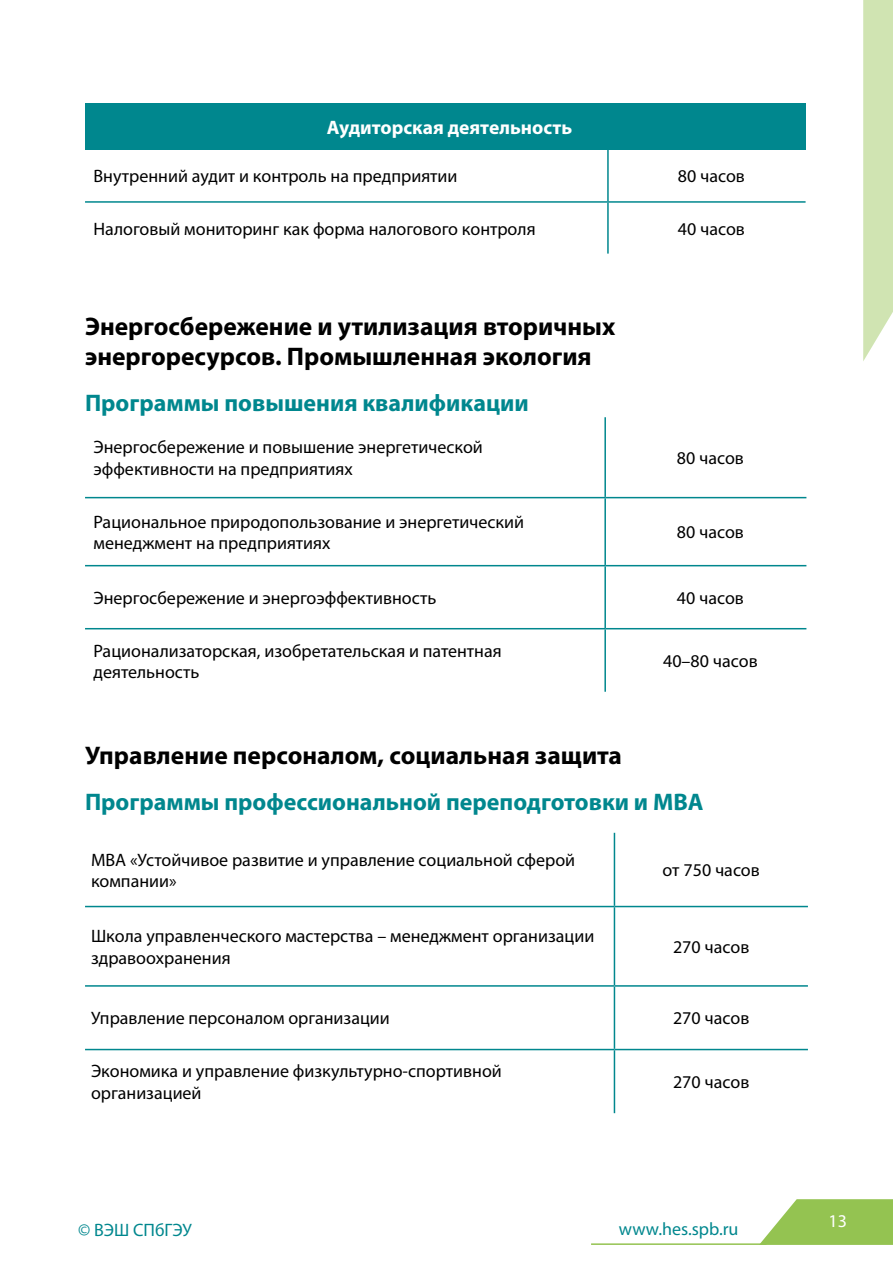
<style>
.page{position:relative;width:893px;height:1263px;background:#fff}
.page>*{position:absolute;margin:0;border:0;box-sizing:border-box;transform-origin:0 0}
.t1{font:700 25.5px/30.6px "Myriad Pro";color:#000}
.t2{font:700 24px "Myriad Pro";color:#00878e}
.t3{font:700 19.5px "Myriad Pro";color:#fff}
.t4{font:18px/21.6px "Myriad Pro";color:#000}
.t5{font:18px "Myriad Pro";color:#00878e}
.t6{font:18px "Myriad Pro";color:#fff}
</style>
<div class="page">
<svg style="left:760px;top:1199px;width:133px;height:46px;background:#a2cb69"></svg>
<svg style="left:863px;top:0;width:30px;height:361px;background:#d3e6b8"></svg>
<hr style="left:591px;top:1243px;width:175px;height:2px;background:#94c351">
<div style="left:85px;top:103px;width:721px;height:47px;background:#00878e"></div>
<hr style="left:607px;top:150px;width:2px;height:51px;background:#00878e">
<hr style="left:85px;top:201px;width:523px;height:2px;background:#00878e">
<hr style="left:608px;top:201px;width:198px;height:2px;background:#00878e">
<hr style="left:607px;top:203px;width:2px;height:51px;background:#00878e">
<hr style="left:604px;top:417px;width:2px;height:80px;background:#00878e">
<hr style="left:604px;top:498px;width:2px;height:67px;background:#00878e">
<hr style="left:85px;top:565px;width:520px;height:1px;background:#00878e">
<hr style="left:605px;top:565px;width:201px;height:1px;background:#00878e">
<hr style="left:604px;top:566px;width:2px;height:62px;background:#00878e">
<hr style="left:604px;top:629px;width:2px;height:63px;background:#00878e">
<hr style="left:85px;top:497px;width:520px;height:1px;background:#00878e">
<hr style="left:605px;top:497px;width:201px;height:1px;background:#00878e">
<hr style="left:85px;top:628px;width:520px;height:1px;background:#00878e">
<hr style="left:605px;top:628px;width:201px;height:1px;background:#00878e">
<hr style="left:85px;top:985px;width:529px;height:2px;background:#00878e">
<hr style="left:614px;top:985px;width:194px;height:2px;background:#00878e">
<hr style="left:85px;top:1049px;width:529px;height:1px;background:#00878e">
<hr style="left:614px;top:1049px;width:194px;height:1px;background:#00878e">
<hr style="left:85px;top:906px;width:529px;height:1px;background:#00878e">
<hr style="left:614px;top:906px;width:194px;height:1px;background:#00878e">
<hr style="left:614px;top:833px;width:1px;height:73px;background:#00878e">
<hr style="left:614px;top:907px;width:1px;height:78px;background:#00878e">
<hr style="left:614px;top:987px;width:1px;height:62px;background:#00878e">
<hr style="left:614px;top:1050px;width:1px;height:63px;background:#00878e">
<p class="t3" style="left:327px;top:115px;width:247px">Аудиторская деятельность</p>
<p class="t4" style="left:94px;top:165px;width:365px">Внутренний аудит и контроль на предприятии</p>
<p class="t4" style="left:678px;top:165px;width:69px">80 часов</p>
<p class="t4" style="left:94px;top:218px;width:444px">Налоговый мониторинг как форма налогового контроля</p>
<p class="t4" style="left:678px;top:218px;width:69px">40 часов</p>
<h1 class="t1" style="left:85px;top:310px;width:532px">Энергосбережение и утилизация вторичных энергоресурсов. Промышленная экология</h1>
<h2 class="t2" style="left:85px;top:387px;width:445px">Программы повышения квалификации</h2>
<p class="t4" style="left:94px;top:436px;width:391px">Энергосбережение и повышение энергетической эффективности на предприятиях</p>
<p class="t4" style="left:677px;top:447px;width:69px">80 часов</p>
<p class="t4" style="left:94px;top:510px;width:432px">Рациональное природопользование и энергетический менеджмент на предприятиях</p>
<p class="t4" style="left:677px;top:521px;width:69px">80 часов</p>
<p class="t4" style="left:94px;top:587px;width:344px">Энергосбережение и энергоэффективность</p>
<p class="t4" style="left:677px;top:587px;width:69px">40 часов</p>
<p class="t4" style="left:94px;top:639px;width:410px">Рационализаторская, изобретательская и патентная деятельность</p>
<p class="t4" style="left:663px;top:650px;width:96px">40–80 часов</p>
<h1 class="t1" style="left:85px;top:739px;width:538px">Управление персоналом, социальная защита</h1>
<h2 class="t2" style="left:85px;top:786px;width:620px">Программы профессиональной переподготовки и МВА</h2>
<p class="t4" style="left:91px;top:848px;width:486px">МВА «Устойчивое развитие и управление социальной сферой компании»</p>
<p class="t4" style="left:663px;top:859px;width:99px">от 750 часов</p>
<p class="t4" style="left:91px;top:925px;width:505px">Школа управленческого мастерства – менеджмент организации здравоохранения</p>
<p class="t4" style="left:673px;top:936px;width:78px">270 часов</p>
<p class="t4" style="left:91px;top:1007px;width:300px">Управление персоналом организации</p>
<p class="t4" style="left:673px;top:1007px;width:78px">270 часов</p>
<p class="t4" style="left:91px;top:1060px;width:412px">Экономика и управление физкультурно-спортивной организацией</p>
<p class="t4" style="left:673px;top:1071px;width:78px">270 часов</p>
<p class="t5" style="left:78px;top:1218px;width:115px">© ВЭШ СПбГЭУ</p>
<p class="t5" style="left:619px;top:1218px;width:121px">www.hes.spb.ru</p>
<p class="t6" style="left:828px;top:1210px;width:20px">13</p>
</div>
